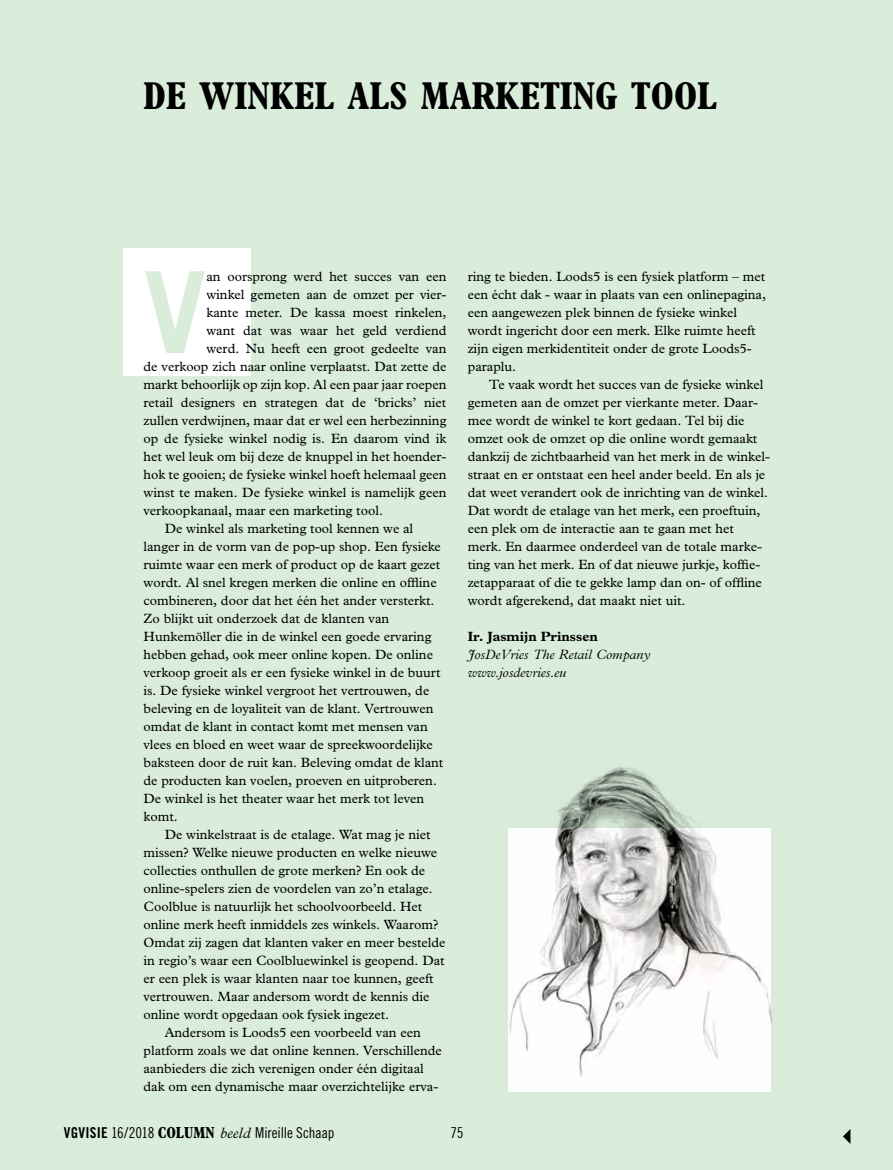
<style>
.page{position:relative;width:893px;height:1170px;background:#fff}
.page>*{position:absolute;margin:0;border:0;box-sizing:border-box;transform-origin:0 0}
.t1{font:700 113.25px "Trade Gothic";color:#daeddb}
.t2{font:700 condensed 39px "M Plantin";color:#000}
.t3{font:15px "Trade Gothic Cond Eighteen";letter-spacing:-.015em;color:#000}
.t4{font:13.5px/18px "M Plantin";color:#000}
.t5{font:italic 300 13.5px/18px "M Plantin";color:#000}
.t6{font:700 13.5px "M Plantin";color:#000}
.s1{font-family:"Trade Gothic Bold Cond Twenty"}
.s2{font-family:"M Plantin";font-weight:700;font-stretch:condensed;font-size:16.05px}
.s3{font-family:"M Plantin";font-weight:300;font-style:italic}
</style>
<div class="page">
<div style="left:0;top:0;width:893px;height:1169px;background:#daeddb"></div>
<div style="left:123px;top:248px;width:127px;height:128px;background:#fff"></div>
<svg style="left:843px;top:1129px;width:7px;height:14px"></svg>
<img style="left:508px;top:767px;width:265px;height:325px">
<h2 class="t2" style="left:144px;top:72px;width:530px">DE WINKEL ALS MARKETING TOOL</h2>
<h1 class="t1" style="left:144px;top:243px;width:64px">V</h1>
<p class="t4" style="left:206px;top:268px;width:242px">an oorsprong werd het succes van een</p>
<p class="t4" style="left:206px;top:286px;width:241px">winkel gemeten aan de omzet per vier-</p>
<p class="t4" style="left:206px;top:304px;width:241px">kante meter. De kassa moest rinkelen,</p>
<p class="t4" style="left:206px;top:322px;width:241px">want dat was waar het geld verdiend</p>
<p class="t4" style="left:206px;top:339px;width:241px">werd. Nu heeft een groot gedeelte van</p>
<p class="t4" style="left:144px;top:357px;width:304px">de verkoop zich naar online verplaatst. Dat zette de</p>
<p class="t4" style="left:144px;top:375px;width:304px">markt behoorlijk op zijn kop. Al een paar jaar roepen</p>
<p class="t4" style="left:144px;top:393px;width:304px">retail designers en strategen dat de ‘bricks’ niet</p>
<p class="t4" style="left:144px;top:411px;width:304px">zullen verdwijnen, maar dat er wel een herbezinning</p>
<p class="t4" style="left:144px;top:429px;width:304px">op de fysieke winkel nodig is. En daarom vind ik</p>
<p class="t4" style="left:144px;top:447px;width:305px">het wel leuk om bij deze de knuppel in het hoender-</p>
<p class="t4" style="left:144px;top:465px;width:304px">hok te gooien; de fysieke winkel hoeft helemaal geen</p>
<p class="t4" style="left:144px;top:483px;width:304px">winst te maken. De fysieke winkel is namelijk geen</p>
<p class="t4" style="left:144px;top:501px;width:241px">verkoopkanaal, maar een marketing tool.</p>
<p class="t4" style="left:165px;top:519px;width:250px">De winkel als marketing tool kennen we al</p>
<p class="t4" style="left:144px;top:537px;width:299px">langer in de vorm van de pop-up shop. Een fysieke</p>
<p class="t4" style="left:144px;top:555px;width:298px">ruimte waar een merk of product op de kaart gezet</p>
<p class="t4" style="left:144px;top:573px;width:295px">wordt. Al snel kregen merken die online en offline</p>
<p class="t4" style="left:144px;top:591px;width:293px">combineren, door dat het één het ander versterkt.</p>
<p class="t4" style="left:144px;top:609px;width:247px">Zo blijkt uit onderzoek dat de klanten van</p>
<p class="t4" style="left:144px;top:627px;width:289px">Hunkemöller die in de winkel een goede ervaring</p>
<p class="t4" style="left:144px;top:645px;width:291px">hebben gehad, ook meer online kopen. De online</p>
<p class="t4" style="left:144px;top:663px;width:298px">verkoop groeit als er een fysieke winkel in de buurt</p>
<p class="t4" style="left:144px;top:681px;width:287px">is. De fysieke winkel vergroot het vertrouwen, de</p>
<p class="t4" style="left:144px;top:699px;width:291px">beleving en de loyaliteit van de klant. Vertrouwen</p>
<p class="t4" style="left:144px;top:717px;width:286px">omdat de klant in contact komt met mensen van</p>
<p class="t4" style="left:144px;top:735px;width:291px">vlees en bloed en weet waar de spreekwoordelijke</p>
<p class="t4" style="left:144px;top:753px;width:301px">baksteen door de ruit kan. Beleving omdat de klant</p>
<p class="t4" style="left:144px;top:771px;width:295px">de producten kan voelen, proeven en uitproberen.</p>
<p class="t4" style="left:144px;top:789px;width:282px">De winkel is het theater waar het merk tot leven</p>
<p class="t4" style="left:144px;top:807px;width:36px">komt.</p>
<p class="t4" style="left:165px;top:825px;width:267px">De winkelstraat is de etalage. Wat mag je niet</p>
<p class="t4" style="left:144px;top:843px;width:295px">missen? Welke nieuwe producten en welke nieuwe</p>
<p class="t4" style="left:144px;top:861px;width:283px">collecties onthullen de grote merken? En ook de</p>
<p class="t4" style="left:144px;top:879px;width:291px">online-spelers zien de voordelen van zo’n etalage.</p>
<p class="t4" style="left:144px;top:897px;width:280px">Coolblue is natuurlijk het schoolvoorbeeld. Het</p>
<p class="t4" style="left:144px;top:915px;width:296px">online merk heeft inmiddels zes winkels. Waarom?</p>
<p class="t4" style="left:144px;top:933px;width:304px">Omdat zij zagen dat klanten vaker en meer bestelde</p>
<p class="t4" style="left:144px;top:951px;width:303px">in regio’s waar een Coolbluewinkel is geopend. Dat</p>
<p class="t4" style="left:144px;top:969px;width:292px">er een plek is waar klanten naar toe kunnen, geeft</p>
<p class="t4" style="left:144px;top:987px;width:288px">vertrouwen. Maar andersom wordt de kennis die</p>
<p class="t4" style="left:144px;top:1005px;width:247px">online wordt opgedaan ook fysiek ingezet.</p>
<p class="t4" style="left:165px;top:1023px;width:258px">Andersom is Loods5 een voorbeeld van een</p>
<p class="t4" style="left:144px;top:1041px;width:300px">platform zoals we dat online kennen. Verschillende</p>
<p class="t4" style="left:144px;top:1059px;width:282px">aanbieders die zich verenigen onder één digitaal</p>
<p class="t4" style="left:144px;top:1077px;width:296px">dak om een dynamische maar overzichtelijke erva-</p>
<p class="t4" style="left:468px;top:267px;width:300px">ring te bieden. Loods5 is een fysiek platform – met een écht dak - waar in plaats van een onlinepagina, een aangewezen plek binnen de fysieke winkel wordt ingericht door een merk. Elke ruimte heeft zijn eigen merkidentiteit onder de grote Loods5- paraplu.</p>
<p class="t4" style="left:468px;top:375px;width:304px;text-indent:21px">Te vaak wordt het succes van de fysieke winkel gemeten aan de omzet per vierkante meter. Daar&shy;mee wordt de winkel te kort gedaan. Tel bij die omzet ook de omzet op die online wordt gemaakt dankzij de zichtbaarheid van het merk in de winkel&shy;straat en er ontstaat een heel ander beeld. En als je dat weet verandert ook de inrichting van de winkel.<br>Dat wordt de etalage van het merk, een proeftuin, een plek om de interactie aan te gaan met het merk. En daarmee onderdeel van de totale marke&shy;ting van het merk. En of dat nieuwe jurkje, koffie&shy;zetapparaat of die te gekke lamp dan on- of offline wordt afgerekend, dat maakt niet uit.</p>
<p class="t6" style="left:468px;top:628px;width:132px">Ir. Jasmijn Prinssen</p>
<p class="t5" style="left:468px;top:645px;width:184px">JosDeVries The Retail Company www.josdevries.eu</p>
<p class="t3" style="left:64px;top:1123px;width:272px"><span class="s1">VGVISIE</span> 16/2018 <span class="s2">COLUMN</span> <span class="s3">beeld</span> Mireille Schaap</p>
<p class="t3" style="left:451px;top:1123px;width:14px">75</p>
</div>
